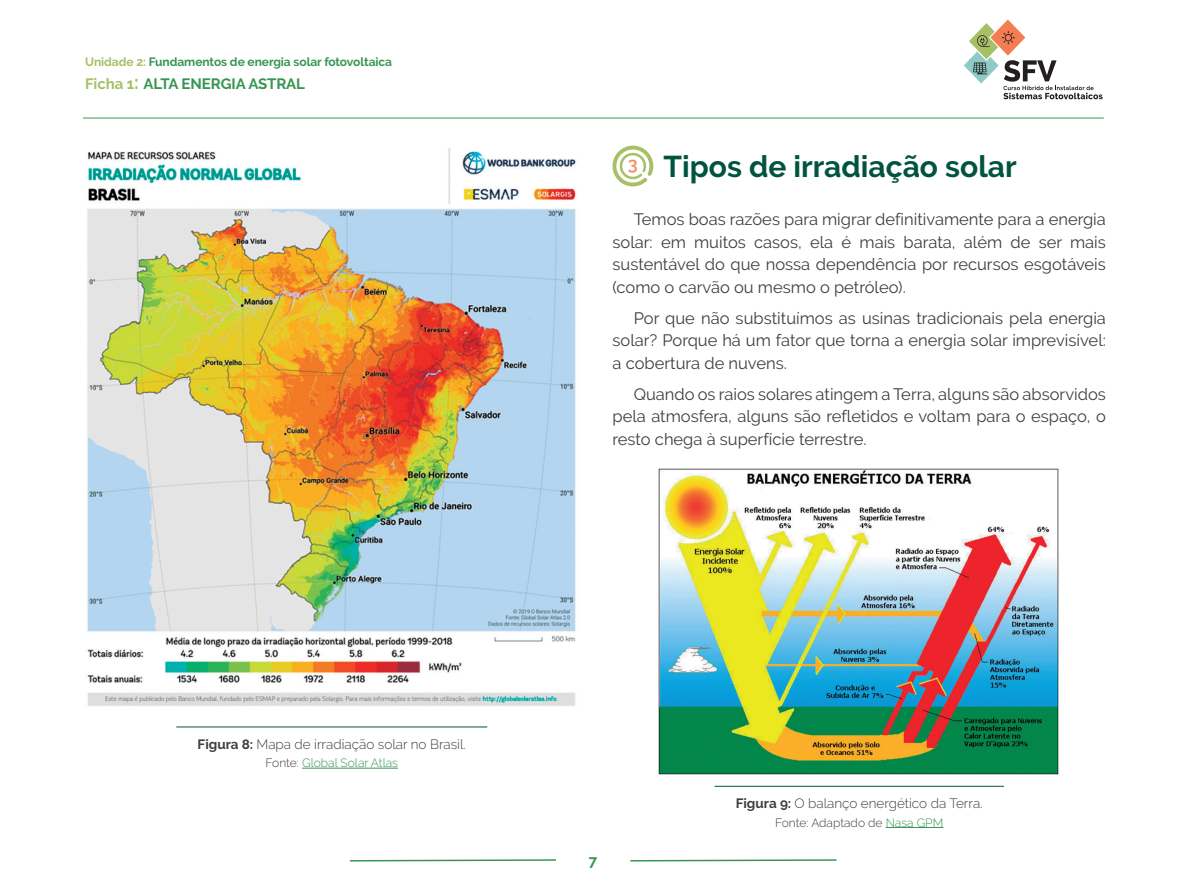
<style>
.page{position:relative;width:1191px;height:893px;background:#fff}
.page>*{position:absolute;margin:0;border:0;box-sizing:border-box;transform-origin:0 0}
.TIT_2_Secundario_rec{font:700 30px "Raleway";color:#00543d}
.t1{font:600 18px "Raleway";color:#f68960}
.Texto_Corrido{font:16.5px/22.5px "Raleway";color:#3e3e3f;text-align:justify}
.t2{font:700 15px "Raleway";letter-spacing:-.005em;color:#389553}
.Legenda_Linha_centra{font:300 13.5px "Raleway";color:#3e3e3f}
.t3{font:700 12px "Raleway";letter-spacing:-.005em;color:#389553}
.Fonte_sem_linha_cent{font:300 12px "Raleway";color:#3e3e3f}
.Fonte_sem_linha_cent-2{font:300 12px "Raleway";color:#389553}
.s1{color:#a6c066}
.s2{font-size:19.5px;color:#a6c066}
.s3{font-weight:700}
.s4{color:#3e3e3f}
.s5{color:#389553}
</style>
<div class="page">
<svg style="left:964px;top:19px;width:138px;height:80px"></svg>
<hr style="left:83px;top:118px;width:1020px;height:1px;background:#389553">
<svg style="left:349px;top:859px;width:207px;height:3px"></svg>
<svg style="left:630px;top:859px;width:207px;height:3px"></svg>
<hr style="left:714px;top:786px;width:290px;height:1px;background:#00543d">
<hr style="left:885px;top:827px;width:58px;height:1px;background:#389553">
<img style="left:659px;top:468px;width:400px;height:307px">
<hr style="left:176px;top:727px;width:311px;height:1px;background:#00543d">
<hr style="left:302px;top:768px;width:96px;height:1px;background:#389553">
<img style="left:87px;top:149px;width:489px;height:557px">
<svg style="left:612px;top:146px;width:41px;height:40px"></svg>
<p class="t3" style="left:85px;top:54px;width:309px"><span class="s1">Unidade 2:</span> Fundamentos de energia solar fotovoltaica</p>
<p class="t2" style="left:85px;top:75px;width:221px"><span class="s1">Ficha 1</span><span class="s2">:</span> ALTA ENERGIA ASTRAL</p>
<p class="Legenda_Linha_centra" style="left:198px;top:736px;width:270px"><span class="s3">Figura 8:</span> Mapa de irradiação solar no Brasil.</p>
<p class="Fonte_sem_linha_cent-2" style="left:265px;top:756px;width:134px"><span class="s4">Fonte:</span> Global Solar Atlas</p>
<p class="TIT_2_Secundario_rec" style="left:663px;top:149px;width:355px">Tipos de irradiação solar</p>
<p class="Texto_Corrido" style="left:612px;top:208px;width:495px;text-indent:21px">Temos boas razões para migrar definitivamente para a energia solar: em muitos casos, ela é mais barata, além de ser mais sustentável do que nossa dependência por recursos esgotáveis (como o carvão ou mesmo o petróleo).</p>
<p class="Texto_Corrido" style="left:612px;top:306px;width:495px;text-indent:21px">Por que não substituímos as usinas tradicionais pela energia solar? Porque há um fator que torna a energia solar imprevisível: a cobertura de nuvens.</p>
<p class="Texto_Corrido" style="left:612px;top:382px;width:495px;text-indent:21px">Quando os raios solares atingem a Terra, alguns são absorvidos pela atmosfera, alguns são refletidos e voltam para o espaço, o resto chega à superfície terrestre.</p>
<p class="t1" style="left:628px;top:153px;width:11px">3</p>
<p class="t2" style="left:589px;top:852px;width:10px">7</p>
<p class="Legenda_Linha_centra" style="left:736px;top:795px;width:248px"><span class="s3">Figura 9:</span> O balanço energético da Terra.</p>
<p class="Fonte_sem_linha_cent" style="left:775px;top:815px;width:170px">Fonte: Adaptado de <span class="s5">Nasa GPM</span></p>
</div>
